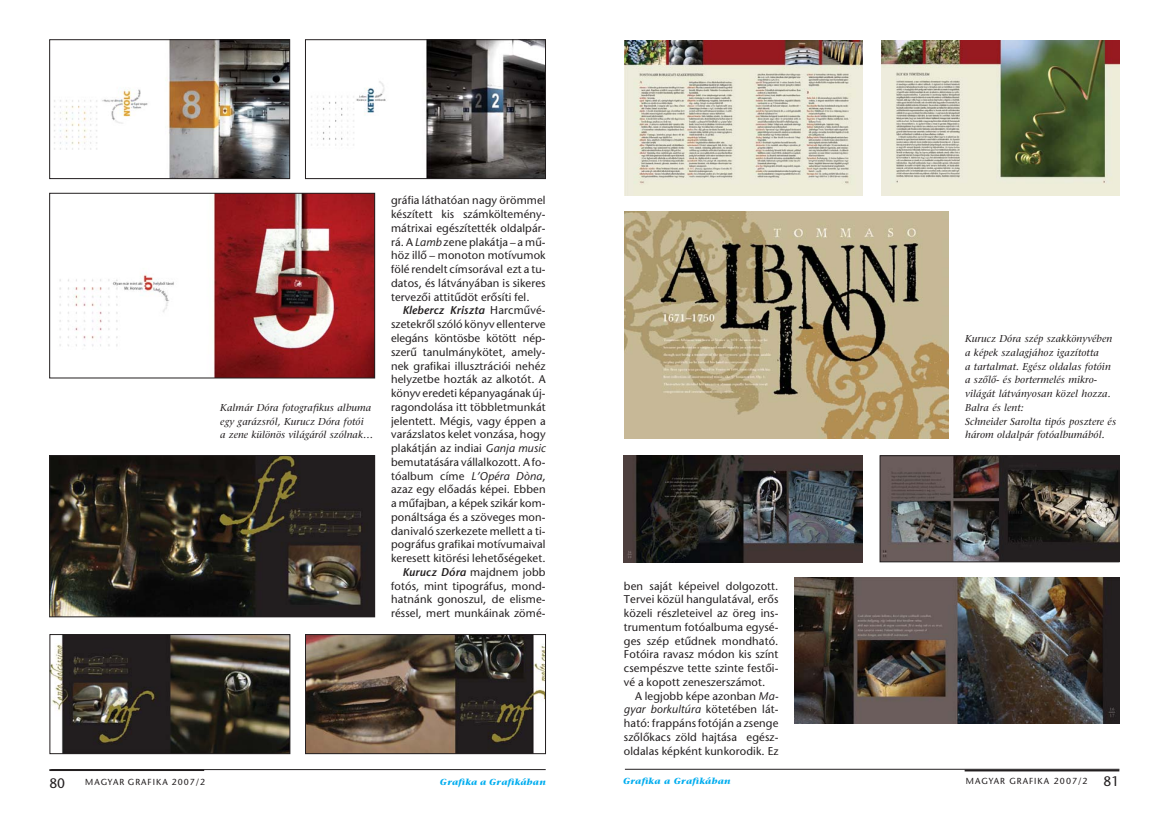
<style>
.page{position:relative;width:1170px;height:833px;background:#fff}
.page>*{position:absolute;margin:0;border:0;box-sizing:border-box;transform-origin:0 0}
.t1{font:13.75px "Stone Sans H";color:#231f20}
.t2{font:11.25px/13.8px "Stone Sans H";letter-spacing:.01em;color:#231f20;text-align:justify}
.t3{font:11.25px "Stone Sans Italic H";letter-spacing:.01em;color:#231f20}
.t4{font:11.25px "Ston San Sem Italic H";letter-spacing:.01em;color:#231f20}
.t5{font:10px/13.8px "Stone Serif Italic H";letter-spacing:.01em;color:#231f20}
.t6{font:8.75px "Stone Sans H";letter-spacing:.115em;color:#231f20}
.t7{font:8.75px "Stone Serif Bold Italic H";letter-spacing:.03em;color:#00adef}
.s1{font-family:"Stone Sans Italic H"}
.s2{font-family:"Stone Sans H"}
.s3{font-family:"Ston San Sem Italic H"}
.s4{font-size:13.75px}
</style>
<div class="page">
<svg style="left:49px;top:39px;width:497px;height:732px"></svg>
<img style="left:623px;top:40px;width:497px;height:732px">
<p class="t5" style="left:220px;top:401px;width:154px">Kalmár Dóra fotografikus albuma egy garázsról, Kurucz Dóra fotói<br>a zene különös világáról szólnak…</p>
<p class="t2" style="left:391px;top:194px;width:156px">gráfia láthatóan nagy örömmel készített kis számköltemény&shy;mátrixai egészítették oldalpár&shy;rá. A <span class="s1">Lamb</span> zene plakátja – a mû&shy;höz illô – monoton motívumok fölé rendelt címsorával ezt a tu&shy;datos, és látványában is sikeres tervezôi attitûdöt erôsíti fel.</p>
<p class="t4" style="left:402px;top:305px;width:145px">Klebercz Kriszta <span class="s2">Harcmûvé-</span></p>
<p class="t2" style="left:391px;top:318px;width:156px;text-align:right">szetekrôl szóló könyv ellenterve elegáns köntösbe kötött nép&shy;szerû tanulmánykötet, amely&shy;nek grafikai illusztrációi nehéz helyzetbe hozták az alkotót. A könyv eredeti képanyagának új&shy;ragondolása itt többletmunkát jelentett. Mégis, vagy éppen a varázslatos kelet vonzása, hogy plakátján az indiai <span class="s1">Ganja music </span>bemutatására vállalkozott. A fo&shy;tóalbum címe <span class="s1">L’Opéra Dòna</span>, azaz egy elôadás képei. Ebben a mûfajban, a képek szikár kom&shy;ponáltsága és a szöveges mon&shy;danivaló szerkezete mellett a ti&shy;pográfus grafikai motívumaival keresett kitörési lehetôségeket.<br><span class="s3">Kurucz Dóra</span> majdnem jobb fotós, mint tipográfus, mond&shy;hatnánk gonoszul, de elisme&shy;réssel, mert munkáinak zömé-</p>
<p class="t1" style="left:49px;top:776px;width:17px">80</p>
<p class="t6" style="left:85px;top:778px;width:121px">MAGYAR GRAFIKA 2007/2</p>
<p class="t7" style="left:440px;top:778px;width:107px">Grafika a Grafikában</p>
<p class="t2" style="left:624px;top:579px;width:156px">ben saját képeivel dolgozott.<br>Tervei közül hangulatával, erôs közeli részleteivel az öreg ins&shy;trumentum fotóalbuma egysé&shy;ges szép etûdnek mondható.<br>Fotóira ravasz módon kis színt csempészve tette szinte festôi&shy;vé a kopott zeneszerszámot.</p>
<p class="t2" style="left:635px;top:689px;width:145px">A legjobb képe azonban <span class="s1">Ma-</span></p>
<p class="t3" style="left:624px;top:704px;width:156px">gyar borkultúra <span class="s2">kötetében lát-</span></p>
<p class="t2" style="left:624px;top:717px;width:156px">ható: frappáns fotóján a zsenge szôlôkacs zöld hajtása egész&shy;oldalas képként kunkorodik. Ez</p>
<p class="t5" style="left:965px;top:332px;width:152px">Kurucz Dóra szép szakkönyvében a képek szalagjához igazította<br>a tartalmat. Egész oldalas fotóin a szôlô- és bortermelés mikro&shy;világát látványosan közel hozza.<br>Balra és lent:<br>Schneider Sarolta tipós posztere és három oldalpár fotóalbumából.</p>
<p class="t7" style="left:623px;top:776px;width:109px">Grafika a Grafikában</p>
<p class="t6" style="left:965px;top:776px;width:155px">MAGYAR GRAFIKA 2007/2 <span class="s4">81</span></p>
</div>
